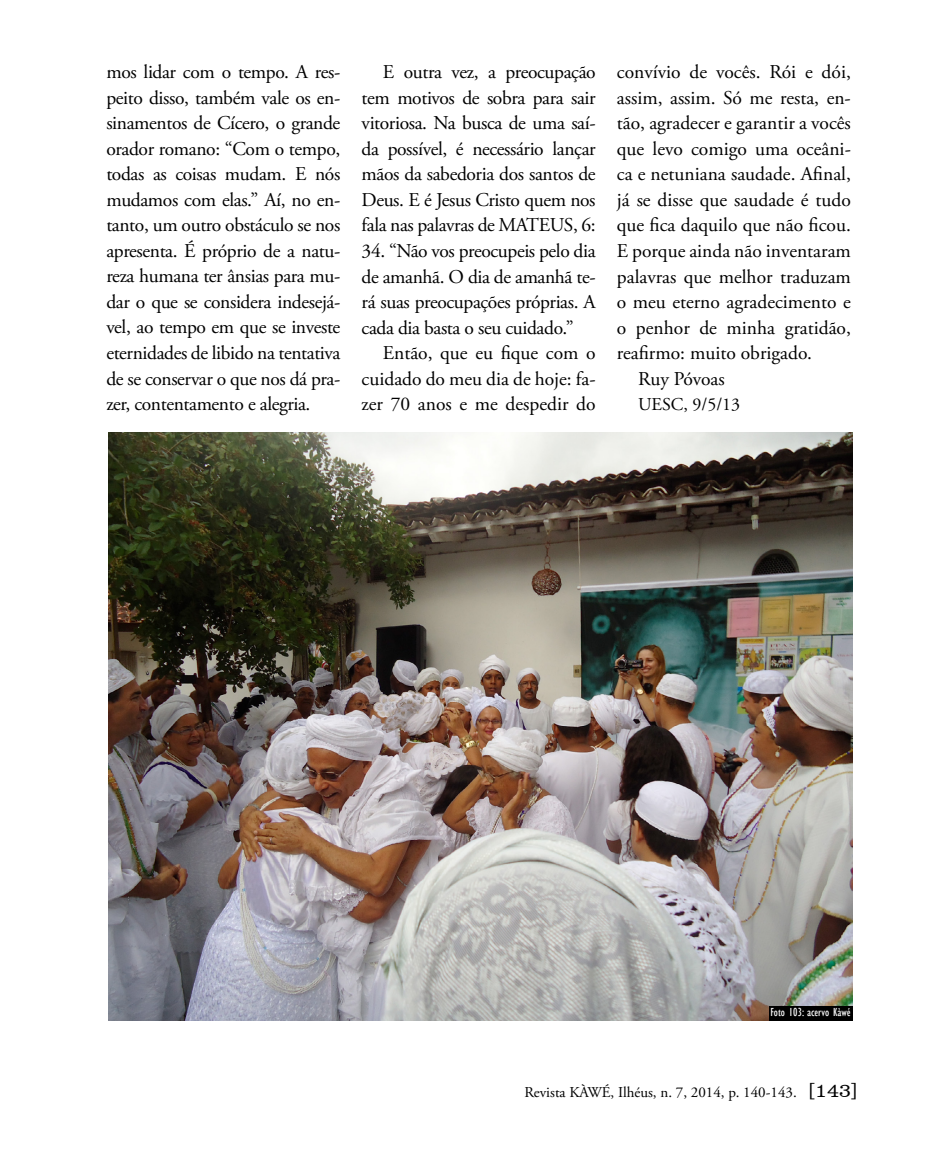
<style>
.page{position:relative;width:936px;height:1149px;background:#fff}
.page>*{position:absolute;margin:0;border:0;box-sizing:border-box;transform-origin:0 0}
.t1{font:19.5px/25.5px "Adobe Garamond Pro";letter-spacing:-.02em;color:#000;text-align:justify}
.t2{font:18px "Adobe Garamond Pro";color:#000}
.t3{font:15px "Adobe Garamond Pro";color:#000}
.t4{font:condensed 12px "Gill Sans";color:#fff}
.s1{font-family:"Clarendon BT";font-weight:300;font-size:19.5px}
</style>
<div class="page">
<img style="left:108px;top:432px;width:744px;height:587px">
<div style="left:768px;top:1005px;width:84px;height:15px;background:#000"></div>
<p class="t1" style="left:106px;top:60px;width:236px">mos lidar com o tempo. A res&shy;peito disso, também vale os en&shy;sinamentos de Cícero, o grande orador romano: “Com o tempo, todas as coisas mudam. E nós mudamos com elas.” Aí, no en&shy;tanto, um outro obstáculo se nos apresenta. É próprio de a natu&shy;reza humana ter ânsias para mu&shy;dar o que se considera indesejá&shy;vel, ao tempo em que se investe eternidades de libido na tentativa de se conservar o que nos dá pra&shy;zer, contentamento e alegria.</p>
<p class="t1" style="left:361px;top:60px;width:235px;text-indent:21px">E outra vez, a preocupação tem motivos de sobra para sair vitoriosa. Na busca de uma saí&shy;da possível, é necessário lançar mãos da sabedoria dos santos de Deus. E é Jesus Cristo quem nos fala nas palavras de MATEUS, 6:</p>
<p class="t1" style="left:361px;top:239px;width:236px">34. “Não vos preocupeis pelo dia de amanhã. O dia de amanhã te&shy;rá suas preocupações próprias. A cada dia basta o seu cuidado.”</p>
<p class="t1" style="left:361px;top:341px;width:235px;text-indent:21px">Então, que eu fique com o cuidado do meu dia de hoje: fa&shy;zer 70 anos e me despedir do</p>
<p class="t1" style="left:617px;top:60px;width:235px">convívio de vocês. Rói e dói,</p>
<p class="t1" style="left:617px;top:86px;width:235px">assim, assim. Só me resta, en-</p>
<p class="t1" style="left:617px;top:111px;width:235px">tão, agradecer e garantir a vocês</p>
<p class="t1" style="left:617px;top:137px;width:235px">que levo comigo uma oceâni-</p>
<p class="t1" style="left:617px;top:162px;width:235px">ca e netuniana saudade. Afinal,</p>
<p class="t1" style="left:617px;top:188px;width:235px">já se disse que saudade é tudo</p>
<p class="t1" style="left:617px;top:213px;width:235px">que fica daquilo que não ficou.</p>
<p class="t1" style="left:617px;top:239px;width:235px">E porque ainda não inventaram</p>
<p class="t1" style="left:617px;top:264px;width:235px">palavras que melhor traduzam</p>
<p class="t1" style="left:617px;top:290px;width:235px">o meu eterno agradecimento e</p>
<p class="t1" style="left:617px;top:315px;width:235px">o penhor de minha gratidão,</p>
<p class="t1" style="left:617px;top:341px;width:197px">reafirmo: muito obrigado.</p>
<p class="t1" style="left:638px;top:366px;width:88px">Ruy Póvoas</p>
<p class="t2" style="left:638px;top:393px;width:104px">UESC, 9/5/13</p>
<p class="t4" style="left:770px;top:1004px;width:82px">Foto 103: acervo Kàwé</p>
<p class="t3" style="left:524px;top:1082px;width:335px">Revista KÀWÉ, Ilhéus, n. 7, 2014, p. 140-143. <span class="s1">[143]</span></p>
</div>
